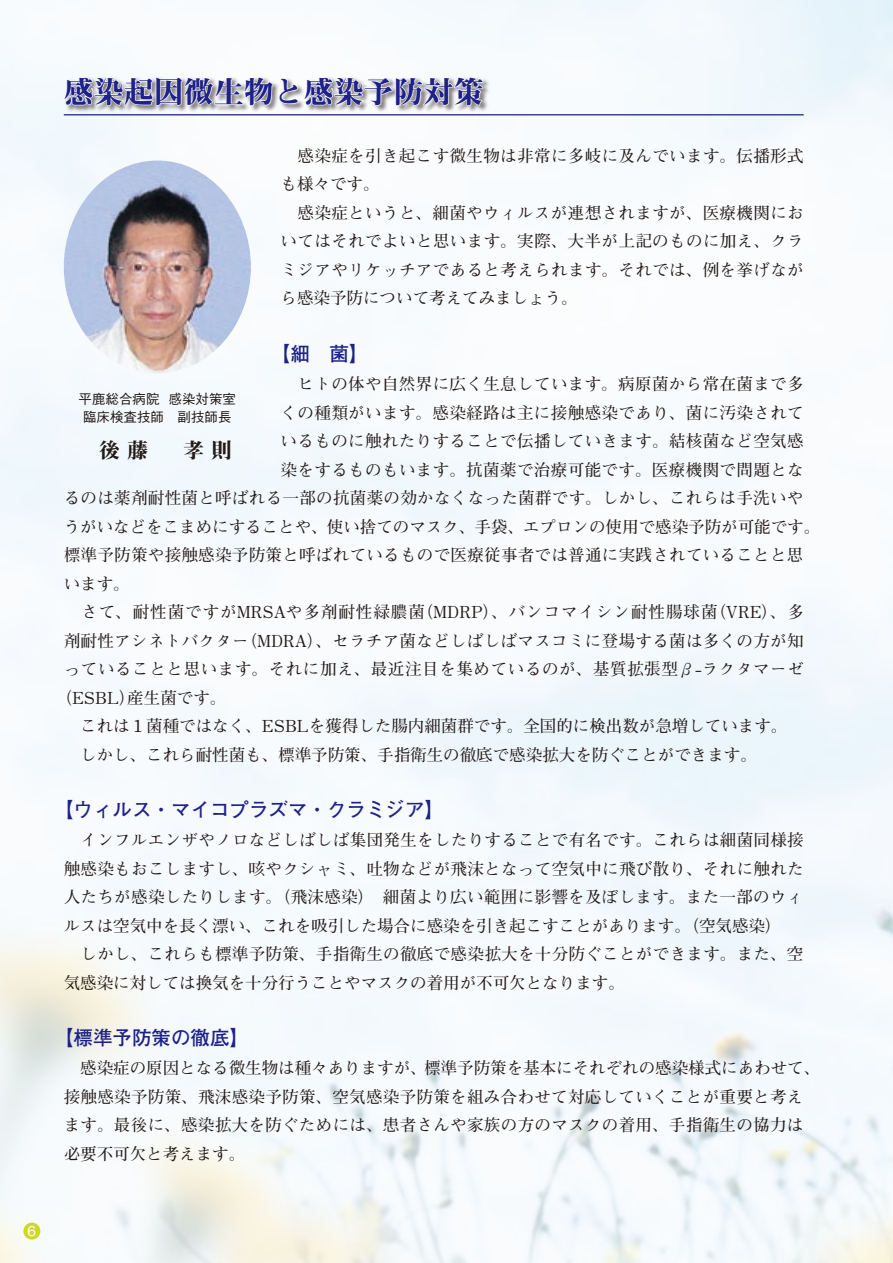
<style>
.page{position:relative;width:893px;height:1263px;background:#fff}
.page>*{position:absolute;margin:0;border:0;box-sizing:border-box;transform-origin:0 0}
.t1{font:30px "Midashi Min Pro MA31";color:#1e2188}
.t2{font:21px "Midashi Min Pro MA31";color:#231916}
.t3{font:700 19.5px "Futo Go B101 Pro";color:#1e2188}
.t4{font:700 16.5px/28.5px "Futo Min A101 Pro";letter-spacing:.02em;color:#231916}
.t5{font:700 16.5px "Futo Min A101 Pro";color:#231916}
.t6{font:700 16.5px "Futo Min A101 Pro";letter-spacing:.06em;color:#231916}
.t7{font:700 16.5px "Futo Min A101 Pro";letter-spacing:.04em;color:#231916}
.t8{font:500 13.5px/18px "Gothic BBB Pro";color:#231916;text-align:center}
</style>
<div class="page">
<img style="left:0;top:0;width:893px;height:1263px">
<div style="left:23px;top:1222px;width:17px;height:17px;background:#ced72a;border-radius:50%"></div>
<svg style="left:63px;top:75px;width:421px;height:101px"></svg>
<hr style="left:64px;top:114px;width:740px;height:1px;background:#1e2188">
<img style="left:64px;top:161px;width:187px;height:212px;border-radius:50%">
<h1 class="t1" style="left:64px;top:69px;width:422px">感染起因微生物と感染予防対策</h1>
<p class="t4" style="left:281px;top:140px;width:525px">　感染症を引き起こす微生物は非常に多岐に及んでいます。伝播形式も様々です。<br>　感染症というと、細菌やウィルスが連想されますが、医療機関においてはそれでよいと思います。実際、大半が上記のものに加え、クラミジアやリケッチアであると考えられます。それでは、例を挙げながら感染予防について考えてみましょう。</p>
<p class="t3" style="left:271px;top:338px;width:99px">【細　菌】</p>
<p class="t4" style="left:281px;top:368px;width:524px">　ヒトの体や自然界に広く生息しています。病原菌から常在菌まで多</p>
<p class="t4" style="left:281px;top:396px;width:525px">くの種類がいます。感染経路は主に接触感染であり、菌に汚染されて</p>
<p class="t4" style="left:281px;top:425px;width:524px">いるものに触れたりすることで伝播していきます。結核菌など空気感</p>
<p class="t4" style="left:281px;top:453px;width:525px">染をするものもいます。抗菌薬で治療可能です。医療機関で問題とな</p>
<p class="t4" style="left:64px;top:482px;width:741px">るのは薬剤耐性菌と呼ばれる一部の抗菌薬の効かなくなった菌群です。しかし、これらは手洗いや</p>
<p class="t5" style="left:64px;top:513px;width:758px">うがいなどをこまめにすることや、使い捨てのマスク、手袋、エプロンの使用で感染予防が可能です。</p>
<p class="t4" style="left:64px;top:539px;width:741px">標準予防策や接触感染予防策と呼ばれているもので医療従事者では普通に実践されていることと思</p>
<p class="t4" style="left:64px;top:567px;width:67px">います。</p>
<p class="t6" style="left:64px;top:599px;width:741px">　さて、耐性菌ですがMRSAや多剤耐性緑膿菌（MDRP）、バンコマイシン耐性腸球菌（VRE）、多</p>
<p class="t4" style="left:64px;top:624px;width:741px">剤耐性アシネトバクター（MDRA）、セラチア菌などしばしばマスコミに登場する菌は多くの方が知</p>
<p class="t7" style="left:64px;top:656px;width:742px">っていることと思います。それに加え、最近注目を集めているのが、基質拡張型β-ラクタマーゼ</p>
<p class="t5" style="left:56px;top:684px;width:172px">（ESBL）産生菌です。</p>
<p class="t5" style="left:64px;top:713px;width:725px">　これは１菌種ではなく、ESBLを獲得した腸内細菌群です。全国的に検出数が急増しています。</p>
<p class="t5" style="left:64px;top:741px;width:695px">　しかし、これら耐性菌も、標準予防策、手指衛生の徹底で感染拡大を防ぐことができます。</p>
<p class="t3" style="left:54px;top:794px;width:392px">【ウィルス・マイコプラズマ・クラミジア】</p>
<p class="t4" style="left:64px;top:824px;width:741px">　インフルエンザやノロなどしばしば集団発生をしたりすることで有名です。これらは細菌同様接触感染もおこしますし、咳やクシャミ、吐物などが飛沫となって空気中に飛び散り、それに触れた人たちが感染したりします。（飛沫感染）　細菌より広い範囲に影響を及ぼします。また一部のウィルスは空気中を長く漂い、これを吸引した場合に感染を引き起こすことがあります。（空気感染）<br>　しかし、これらも標準予防策、手指衛生の徹底で感染拡大を十分防ぐことができます。また、空気感染に対しては換気を十分行うことやマスクの着用が不可欠となります。</p>
<p class="t3" style="left:54px;top:1022px;width:196px">【標準予防策の徹底】</p>
<p class="t4" style="left:64px;top:1052px;width:758px">　感染症の原因となる微生物は種々ありますが、標準予防策を基本にそれぞれの感染様式にあわせて、接触感染予防策、飛沫感染予防策、空気感染予防策を組み合わせて対応していくことが重要と考えます。最後に、感染拡大を防ぐためには、患者さんや家族の方のマスクの着用、手指衛生の協力は必要不可欠と考えます。</p>
<p class="t8" style="left:79px;top:388px;width:159px">平鹿総合病院 感染対策室臨床検査技師　副技師長</p>
<p class="t2" style="left:99px;top:434px;width:134px">後藤　孝則</p>
</div>
